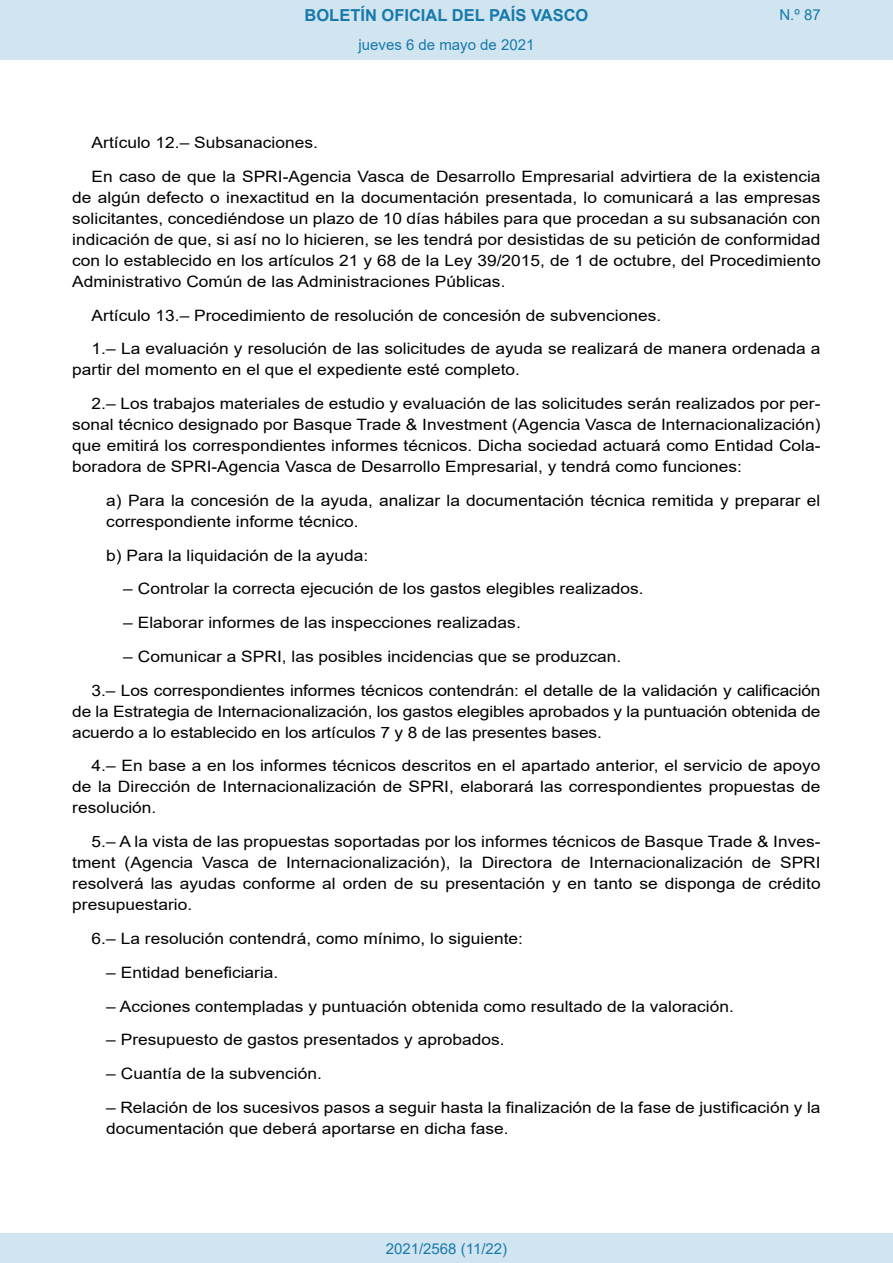
<style>
.page{position:relative;width:893px;height:1263px;background:#fff}
.page>*{position:absolute;margin:0;border:0;box-sizing:border-box;transform-origin:0 0}
.t1{font:700 16.5px "Arial";color:#1879ad}
.BOPVDetalle{font:15.6px/21px "Arial";color:#000;text-align:justify;scale:1.11 1}
.BOPVDetalle1{font:15.6px/21px "Arial";color:#000;scale:1.11 1}
.BOPVDetalle2{font:15.6px "Arial";color:#000;scale:1.11 1}
.Paginacion_Centro{font:15px "Arial";color:#1879ad}
</style>
<div class="page">
<div style="left:0;top:0;width:893px;height:60px;background:#d0e5f0"></div>
<div style="left:0;top:1233px;width:893px;height:30px;background:#d0e5f0"></div>
<p class="t1" style="left:305px;top:3px;width:285px">BOLETÍN OFICIAL DEL PAÍS VASCO</p>
<p class="Paginacion_Centro" style="left:358px;top:35px;width:177px">jueves 6 de mayo de 2021</p>
<p class="Paginacion_Centro" style="left:779px;top:5px;width:43px">N.º 87</p>
<p class="BOPVDetalle" style="left:92px;top:132px;width:205px">Artículo 12.– Subsanaciones.</p>
<p class="BOPVDetalle" style="left:72px;top:166px;width:676px;text-indent:19px">En caso de que la SPRI-Agencia Vasca de Desarrollo Empresarial advirtiera de la existencia de algún defecto o inexactitud en la documentación presentada, lo comunicará a las empresas solicitantes, concediéndose un plazo de 10 días hábiles para que procedan a su subsanación con indicación de que, si así no lo hicieren, se les tendrá por desistidas de su petición de conformidad con lo establecido en los artículos 21 y 68 de la Ley 39/2015, de 1 de octubre, del Procedimiento Administrativo Común de las Administraciones Públicas.</p>
<p class="BOPVDetalle" style="left:92px;top:305px;width:515px">Artículo 13.– Procedimiento de resolución de concesión de subvenciones.</p>
<p class="BOPVDetalle" style="left:72px;top:338px;width:676px;text-indent:19px">1.– La evaluación y resolución de las solicitudes de ayuda se realizará de manera ordenada a partir del momento en el que el expediente esté completo.</p>
<p class="BOPVDetalle" style="left:72px;top:393px;width:676px;text-indent:19px">2.– Los trabajos materiales de estudio y evaluación de las solicitudes serán realizados por per&shy;sonal técnico designado por Basque Trade &amp; Investment (Agencia Vasca de Internacionalización) que emitirá los correspondientes informes técnicos. Dicha sociedad actuará como Entidad Cola&shy;boradora de SPRI-Agencia Vasca de Desarrollo Empresarial, y tendrá como funciones:</p>
<p class="BOPVDetalle1" style="left:106px;top:490px;width:645px">a) Para la concesión de la ayuda, analizar la documentación técnica remitida y preparar el correspondiente informe técnico.</p>
<p class="BOPVDetalle1" style="left:106px;top:545px;width:238px">b) Para la liquidación de la ayuda:</p>
<p class="BOPVDetalle2" style="left:123px;top:578px;width:470px">– Controlar la correcta ejecución de los gastos elegibles realizados.</p>
<p class="BOPVDetalle2" style="left:123px;top:612px;width:360px">– Elaborar informes de las inspecciones realizadas.</p>
<p class="BOPVDetalle2" style="left:123px;top:646px;width:450px">– Comunicar a SPRI, las posibles incidencias que se produzcan.</p>
<p class="BOPVDetalle" style="left:72px;top:680px;width:676px;text-indent:19px">3.– Los correspondientes informes técnicos contendrán: el detalle de la validación y calificación de la Estrategia de Internacionalización, los gastos elegibles aprobados y la puntuación obtenida de acuerdo a lo establecido en los artículos 7 y 8 de las presentes bases.</p>
<p class="BOPVDetalle" style="left:72px;top:755px;width:676px;text-indent:19px">4.– En base a en los informes técnicos descritos en el apartado anterior, el servicio de apoyo de la Dirección de Internacionalización de SPRI, elaborará las correspondientes propuestas de resolución.</p>
<p class="BOPVDetalle" style="left:72px;top:831px;width:676px;text-indent:19px">5.– A la vista de las propuestas soportadas por los informes técnicos de Basque Trade &amp; Inves&shy;tment (Agencia Vasca de Internacionalización), la Directora de Internacionalización de SPRI resolverá las ayudas conforme al orden de su presentación y en tanto se disponga de crédito presupuestario.</p>
<p class="BOPVDetalle" style="left:92px;top:928px;width:390px">6.– La resolución contendrá, como mínimo, lo siguiente:</p>
<p class="BOPVDetalle1" style="left:106px;top:962px;width:157px">– Entidad beneficiaria.</p>
<p class="BOPVDetalle1" style="left:106px;top:995px;width:567px">– Acciones contempladas y puntuación obtenida como resultado de la valoración.</p>
<p class="BOPVDetalle1" style="left:106px;top:1029px;width:360px">– Presupuesto de gastos presentados y aprobados.</p>
<p class="BOPVDetalle1" style="left:106px;top:1063px;width:196px">– Cuantía de la subvención.</p>
<p class="BOPVDetalle1" style="left:106px;top:1097px;width:645px">– Relación de los sucesivos pasos a seguir hasta la finalización de la fase de justificación y la documentación que deberá aportarse en dicha fase.</p>
<p class="Paginacion_Centro" style="left:386px;top:1238px;width:123px">2021/2568 (11/22)</p>
</div>
